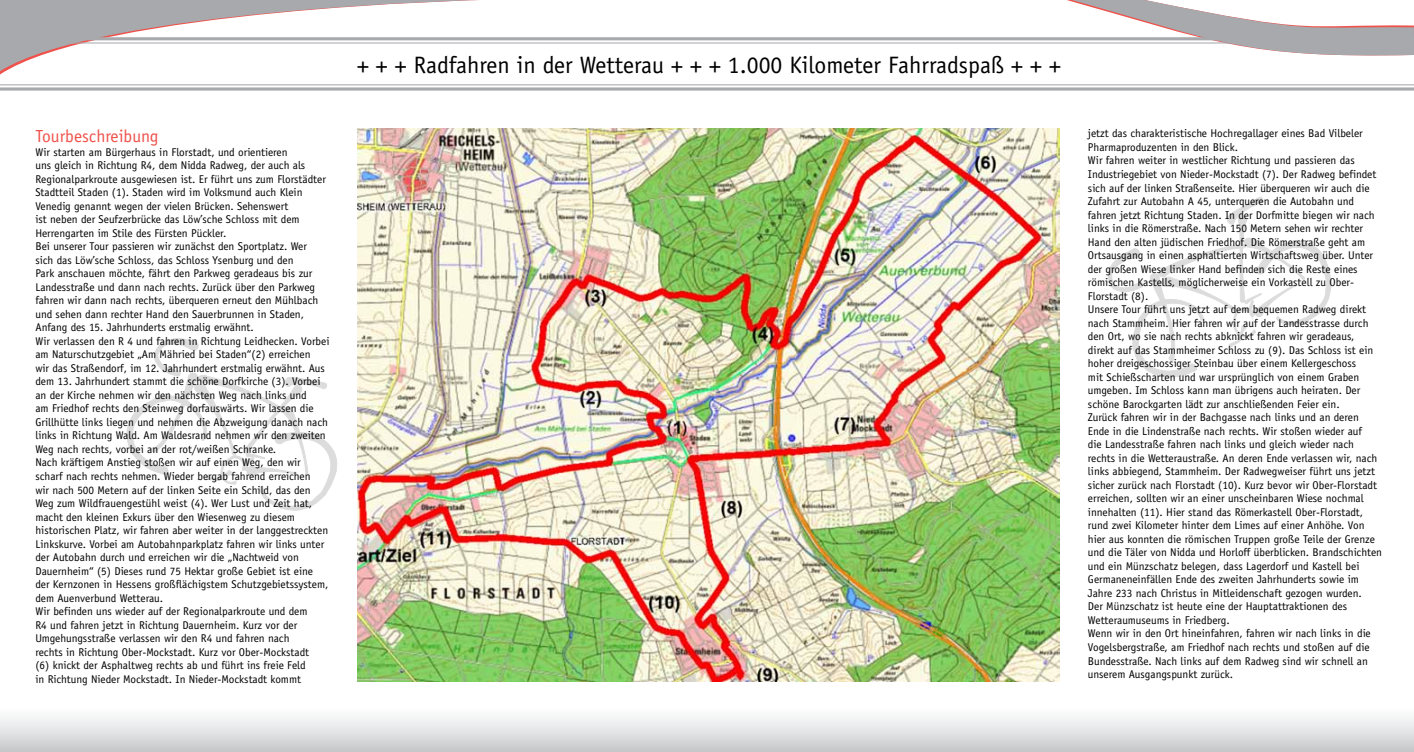
<style>
.page{position:relative;width:1414px;height:752px;background:#fff}
.page>*{position:absolute;margin:0;border:0;box-sizing:border-box;transform-origin:0 0}
.t1{font:23.75px "Officina Sans";color:#000}
.t2{font:17.5px "Officina Sans";color:#f0514b}
.t3{font:11.25px/13.5px "Officina Sans";color:#000}
</style>
<div class="page">
<img style="left:358px;top:128px;width:701px;height:553px">
<div style="left:0;top:707px;width:1414px;height:44px;background:linear-gradient(to bottom,#fff,#cacccd)"></div>
<svg style="left:0;top:0;width:479px;height:36px"></svg>
<svg style="left:1067px;top:0;width:347px;height:36px"></svg>
<svg style="left:126px;top:338px;width:211px;height:173px"></svg>
<svg style="left:1108px;top:197px;width:224px;height:181px"></svg>
<svg style="left:0;top:36px;width:1414px;height:55px"></svg>
<svg style="left:0;top:42px;width:1414px;height:43px"></svg>
<h2 class="t2" style="left:35px;top:126px;width:125px">Tourbeschreibung</h2>
<p class="t3" style="left:35px;top:145px;width:296px">Wir starten am Bürgerhaus in Florstadt, und orientieren<br>uns gleich in Richtung R4, dem Nidda Radweg, der auch als Regionalparkroute ausgewiesen ist. Er führt uns zum Florstädter Stadtteil Staden (1). Staden wird im Volksmund auch Klein Venedig genannt wegen der vielen Brücken. Sehenswert<br>ist neben der Seufzerbrücke das Löw’sche Schloss mit dem Herrengarten im Stile des Fürsten Pückler.<br>Bei unserer Tour passieren wir zunächst den Sportplatz. Wer<br>sich das Löw’sche Schloss, das Schloss Ysenburg und den<br>Park anschauen möchte, fährt den Parkweg geradeaus bis zur Landesstraße und dann nach rechts. Zurück über den Parkweg fahren wir dann nach rechts, überqueren erneut den Mühlbach und sehen dann rechter Hand den Sauerbrunnen in Staden, Anfang des 15. Jahrhunderts erstmalig erwähnt.<br>Wir verlassen den R 4 und fahren in Richtung Leidhecken. Vorbei am Naturschutzgebiet „Am Mähried bei Staden“(2) erreichen<br>wir das Straßendorf, im 12. Jahrhundert erstmalig erwähnt. Aus dem 13. Jahrhundert stammt die schöne Dorfkirche (3). Vorbei an der Kirche nehmen wir den nächsten Weg nach links und<br>am Friedhof rechts den Steinweg dorfauswärts. Wir lassen die Grillhütte links liegen und nehmen die Abzweigung danach nach links in Richtung Wald. Am Waldesrand nehmen wir den zweiten Weg nach rechts, vorbei an der rot/weißen Schranke.<br>Nach kräftigem Anstieg stoßen wir auf einen Weg, den wir scharf nach rechts nehmen. Wieder bergab fahrend erreichen<br>wir nach 500 Metern auf der linken Seite ein Schild, das den Weg zum Wildfrauengestühl weist (4). Wer Lust und Zeit hat, macht den kleinen Exkurs über den Wiesenweg zu diesem historischen Platz, wir fahren aber weiter in der langgestreckten Linkskurve. Vorbei am Autobahnparkplatz fahren wir links unter der Autobahn durch und erreichen wir die „Nachtweid von Dauernheim“ (5) Dieses rund 75 Hektar große Gebiet ist eine der Kernzonen in Hessens großflächigstem Schutzgebietssystem, dem Auenverbund Wetterau.<br>Wir befinden uns wieder auf der Regionalparkroute und dem<br>R4 und fahren jetzt in Richtung Dauernheim. Kurz vor der Umgehungsstraße verlassen wir den R4 und fahren nach<br>rechts in Richtung Ober-Mockstadt. Kurz vor Ober-Mockstadt<br>(6) knickt der Asphaltweg rechts ab und führt ins freie Feld<br>in Richtung Nieder Mockstadt. In Nieder-Mockstadt kommt</p>
<h1 class="t1" style="left:357px;top:51px;width:705px">+ + + Radfahren in der Wetterau + + + 1.000 Kilometer Fahrradspaß + + +</h1>
<p class="t3" style="left:1088px;top:127px;width:296px">jetzt das charakteristische Hochregallager eines Bad Vilbeler Pharmaproduzenten in den Blick.<br>Wir fahren weiter in westlicher Richtung und passieren das Industriegebiet von Nieder-Mockstadt (7). Der Radweg befindet sich auf der linken Straßenseite. Hier überqueren wir auch die Zufahrt zur Autobahn A 45, unterqueren die Autobahn und fahren jetzt Richtung Staden. In der Dorfmitte biegen wir nach links in die Römerstraße. Nach 150 Metern sehen wir rechter Hand den alten jüdischen Friedhof. Die Römerstraße geht am Ortsausgang in einen asphaltierten Wirtschaftsweg über. Unter der großen Wiese linker Hand befinden sich die Reste eines römischen Kastells, möglicherweise ein Vorkastell zu Ober-Florstadt (8).<br>Unsere Tour führt uns jetzt auf dem bequemen Radweg direkt nach Stammheim. Hier fahren wir auf der Landesstrasse durch den Ort, wo sie nach rechts abknickt fahren wir geradeaus, direkt auf das Stammheimer Schloss zu (9). Das Schloss ist ein hoher dreigeschossiger Steinbau über einem Kellergeschoss<br>mit Schießscharten und war ursprünglich von einem Graben umgeben. Im Schloss kann man übrigens auch heiraten. Der schöne Barockgarten lädt zur anschließenden Feier ein.<br>Zurück fahren wir in der Bachgasse nach links und an deren Ende in die Lindenstraße nach rechts. Wir stoßen wieder auf<br>die Landesstraße fahren nach links und gleich wieder nach rechts in die Wetteraustraße. An deren Ende verlassen wir, nach links abbiegend, Stammheim. Der Radwegweiser führt uns jetzt sicher zurück nach Florstadt (10). Kurz bevor wir Ober-Florstadt erreichen, sollten wir an einer unscheinbaren Wiese nochmal innehalten (11). Hier stand das Römerkastell Ober-Florstadt, rund zwei Kilometer hinter dem Limes auf einer Anhöhe. Von hier aus konnten die römischen Truppen große Teile der Grenze und die Täler von Nidda und Horloff überblicken. Brandschichten und ein Münzschatz belegen, dass Lagerdorf und Kastell bei Germaneneinfällen Ende des zweiten Jahrhunderts sowie im Jahre 233 nach Christus in Mitleidenschaft gezogen wurden.<br>Der Münzschatz ist heute eine der Hauptattraktionen des Wetteraumuseums in Friedberg.<br>Wenn wir in den Ort hineinfahren, fahren wir nach links in die Vogelsbergstraße, am Friedhof nach rechts und stoßen auf die Bundesstraße. Nach links auf dem Radweg sind wir schnell an unserem Ausgangspunkt zurück.</p>
</div>
